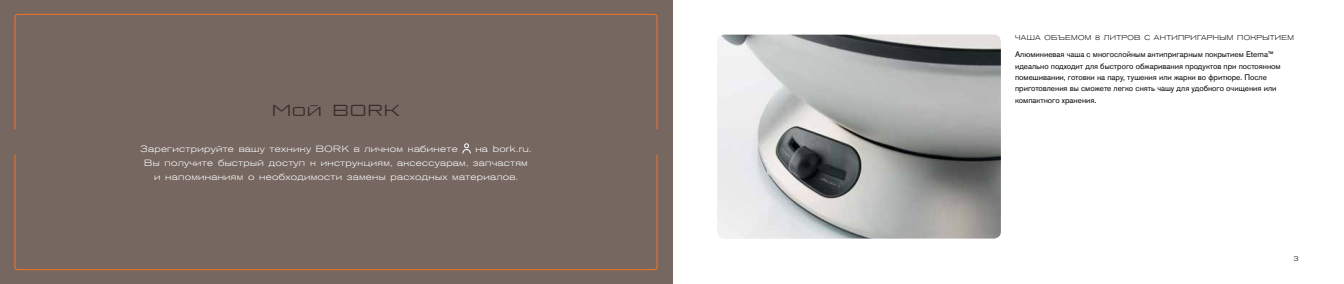
<style>
.page{position:relative;width:1344px;height:284px;background:#fff}
.page>*{position:absolute;margin:0;border:0;box-sizing:border-box;transform-origin:0 0}
.t1{font:16px "Bork Display";letter-spacing:.025em;color:#392e2c}
.t2{font:300 expanded 9px "Akzidenz Grotesk Pro";letter-spacing:.03em;color:#fff}
.t3{font:8px/11.3px "Akzidenz Grotesk Pro";color:#000}
.t4{font:300 expanded 7px "Akzidenz Grotesk Pro";letter-spacing:.04em;color:#000}
</style>
<div class="page">
<img style="left:717px;top:35px;width:284px;height:203px">
<div style="left:0;top:0;width:672px;height:283px;background:#766761"></div>
<svg style="left:14px;top:14px;width:643px;height:256px"></svg>
<svg style="left:462px;top:143px;width:9px;height:11px"></svg>
<h1 class="t1" style="left:272px;top:101px;width:130px">Мой BORK</h1>
<p class="t2" style="left:141px;top:142px;width:319px">Зарегистрируйте вашу технику BORK в личном кабинете</p>
<p class="t2" style="left:475px;top:142px;width:58px">на bork.ru.</p>
<p class="t2" style="left:144px;top:156px;width:385px">Вы получите быстрый доступ к инструкциям, аксессуарам, запчастям</p>
<p class="t2" style="left:154px;top:170px;width:365px">и напоминаниям о необходимости замены расходных материалов.</p>
<p class="t4" style="left:1015px;top:33px;width:280px">ЧАША ОБЪЕМОМ 8 ЛИТРОВ С АНТИПРИГАРНЫМ ПОКРЫТИЕМ</p>
<p class="t3" style="left:1015px;top:49px;width:267px">Алюминиевая чаша с многослойным антипригарным покрытием Eterna™ идеально подходит для быстрого обжаривания продуктов при постоянном помешивании, готовки на пару, тушения или жарки во фритюре. После приготовления вы сможете легко снять чашу для удобного очищения или компактного хранения.</p>
<p class="t4" style="left:1293px;top:254px;width:7px">3</p>
</div>
